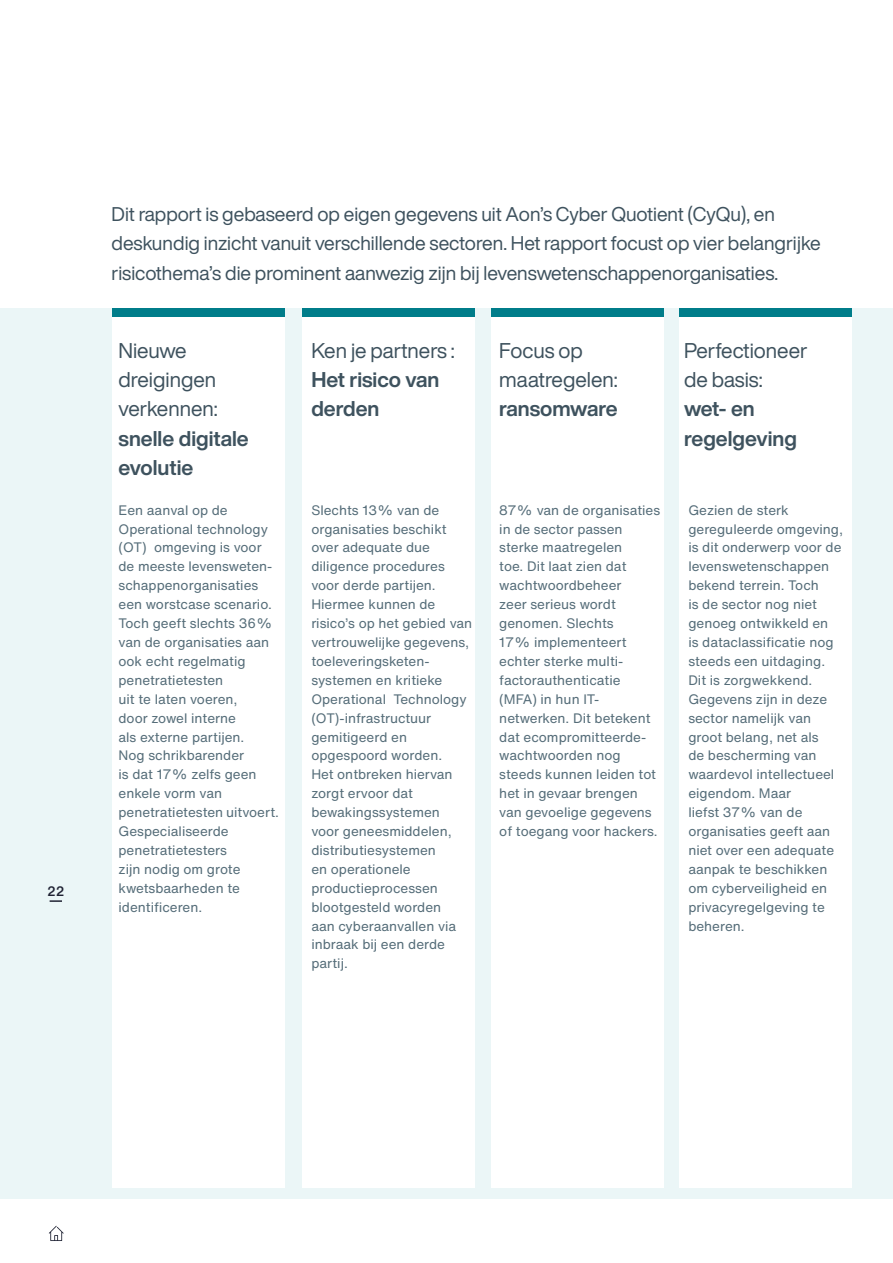
<style>
.page{position:relative;width:893px;height:1263px;background:#fff}
.page>*{position:absolute;margin:0;border:0;box-sizing:border-box;transform-origin:0 0}
.t1{font:21px/29.4px "Helvetica Now Display";color:#3e525e}
.t2{font:700 21px/29.4px "Helvetica Now Display";color:#3e525e}
.t3{font:19.5px/29.4px "Helvetica Now Display";color:#3e525e}
.t4{font:13.5px/18.9px "Helvetica Now Text";color:#556d79}
.t5{font:500 13.5px "Helvetica Now Text";color:#202334}
</style>
<div class="page">
<div style="left:0;top:308px;width:893px;height:891px;background:#ebf6f7"></div>
<div style="left:112px;top:317px;width:173px;height:871px;background:#fff"></div>
<div style="left:112px;top:308px;width:173px;height:9px;background:#007d8a"></div>
<div style="left:302px;top:317px;width:173px;height:871px;background:#fff"></div>
<div style="left:679px;top:317px;width:172px;height:871px;background:#fff"></div>
<div style="left:491px;top:317px;width:173px;height:871px;background:#fff"></div>
<svg style="left:49px;top:1226px;width:15px;height:15px"></svg>
<svg style="left:50px;top:900px;width:12px;height:2px"></svg>
<div style="left:302px;top:308px;width:173px;height:9px;background:#007d8a"></div>
<div style="left:491px;top:308px;width:173px;height:9px;background:#007d8a"></div>
<div style="left:679px;top:308px;width:172px;height:9px;background:#007d8a"></div>
<p class="t5" style="left:47px;top:882px;width:19px">22</p>
<p class="t3" style="left:112px;top:199px;width:711px">Dit rapport is gebaseerd op eigen gegevens uit Aon’s Cyber Quotient (CyQu), en deskundig inzicht vanuit verschillende sectoren. Het rapport focust op vier belangrijke risicothema’s die prominent aanwezig zijn bij levenswetenschappenorganisaties.</p>
<h1 class="t1" style="left:119px;top:335px;width:101px">Nieuwe dreigingen verkennen:</h1>
<h1 class="t2" style="left:119px;top:423px;width:132px">snelle digitale evolutie</h1>
<h1 class="t1" style="left:311px;top:335px;width:145px">Ken je partners :</h1>
<h1 class="t2" style="left:311px;top:365px;width:130px">Het risico van derden</h1>
<h1 class="t1" style="left:499px;top:335px;width:120px">Focus op maatregelen:</h1>
<h1 class="t2" style="left:499px;top:394px;width:120px">ransomware</h1>
<h1 class="t1" style="left:684px;top:335px;width:125px">Perfectioneer de basis:</h1>
<h1 class="t2" style="left:684px;top:394px;width:114px">wet- en regelgeving</h1>
<p class="t4" style="left:311px;top:500px;width:162px">Slechts 13% van de organisaties beschikt over adequate due diligence procedures voor derde partijen.<br>Hiermee kunnen de risico’s op het gebied van vertrouwelijke gegevens, toeleveringsketen&shy;systemen en kritieke<br>Operational Technology (OT)-infrastructuur gemitigeerd en opgespoord worden.<br>Het ontbreken hiervan zorgt ervoor dat bewakingssystemen<br>voor geneesmiddelen, distributiesystemen<br>en operationele productieprocessen blootgesteld worden<br>aan cyberaanvallen via inbraak bij een derde partij.</p>
<p class="t4" style="left:499px;top:500px;width:162px">87% van de organisaties in de sector passen sterke maatregelen<br>toe. Dit laat zien dat wachtwoordbeheer<br>zeer serieus wordt genomen. Slechts<br>17% implementeert echter sterke multi&shy;factorauthenticatie (MFA) in hun IT&shy;netwerken. Dit betekent dat ecompromitteerde&shy;wachtwoorden nog steeds kunnen leiden tot het in gevaar brengen van gevoelige gegevens of toegang voor hackers.</p>
<p class="t4" style="left:119px;top:500px;width:162px">Een aanval op de<br>Operational technology (OT) omgeving is voor de meeste levensweten&shy;schappenorganisaties een worstcase scenario.<br>Toch geeft slechts 36% van de organisaties aan ook echt regelmatig penetratietesten<br>uit te laten voeren,<br>door zowel interne<br>als externe partijen.<br>Nog schrikbarender<br>is dat 17% zelfs geen enkele vorm van penetratietesten uitvoert.<br>Gespecialiseerde penetratietesters<br>zijn nodig om grote kwetsbaarheden te identificeren.</p>
<p class="t4" style="left:688px;top:500px;width:156px">Gezien de sterk gereguleerde omgeving, is dit onderwerp voor de levenswetenschappen bekend terrein. Toch<br>is de sector nog niet genoeg ontwikkeld en<br>is dataclassificatie nog steeds een uitdaging.<br>Dit is zorgwekkend.<br>Gegevens zijn in deze sector namelijk van groot belang, net als<br>de bescherming van waardevol intellectueel eigendom. Maar<br>liefst 37% van de organisaties geeft aan niet over een adequate aanpak te beschikken om cyberveiligheid en privacyregelgeving te beheren.</p>
</div>
